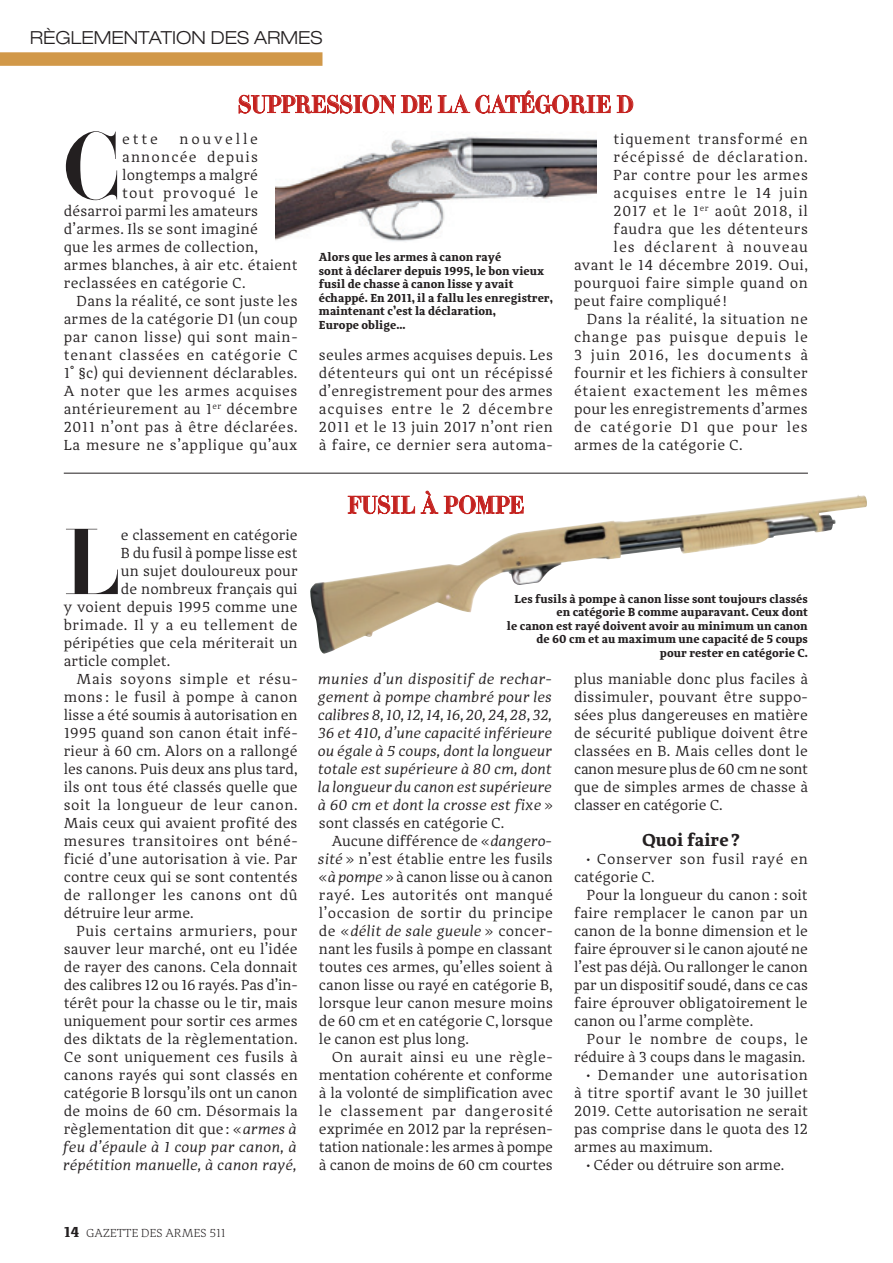
<style>
.page{position:relative;width:893px;height:1263px;background:#fff}
.page>*{position:absolute;margin:0;border:0;box-sizing:border-box;transform-origin:0 0}
.GA-Texte___Lettrine{font:87px "Domani CP";color:#231f20}
.Titre_3_colonnes{font:22.5px "Domani CP";letter-spacing:.01em;color:#c4221f}
.t1{font:300 expanded 18px "Helvetica Neue";color:#231f20}
.GA-Intertitre{font:700 18px "Adagio Serif";color:#231f20}
.GA-Texte_courant{font:15px/18px "Adagio Serif";letter-spacing:.02em;color:#231f20;text-align:justify}
.GA-Texte___Lettrine-2{font:15px "Adagio Serif";letter-spacing:.015em;color:#231f20}
.GA-Texte_courant-2{font:italic 15px/18px "Adagio Serif";color:#231f20;text-align:justify}
.GA-Texte_courant-3{font:15px/18px "Adagio Serif";color:#231f20;text-align:right}
.GA-Texte_courant-4{font:15px "Adagio Serif";letter-spacing:.045em;color:#231f20}
.GA-Texte___Lettrine-3{font:15px "Adagio Serif";letter-spacing:.035em;color:#231f20}
.GA-Texte_courant-5{font:15px "Adagio Serif";letter-spacing:.055em;color:#231f20}
.GA-Texte___Lettrine-4{font:15px "Adagio Serif";letter-spacing:-.005em;color:#231f20}
.GA-Texte_courant-6{font:15px "Adagio Serif";letter-spacing:.05em;color:#231f20}
.GA-Texte_courant-7{font:15px "Adagio Serif";letter-spacing:.04em;color:#231f20}
.GA-Texte_courant-8{font:15px "Adagio Serif";letter-spacing:.06em;color:#231f20}
.GA-Texte_courant-9{font:15px "Adagio Serif";letter-spacing:.07em;color:#231f20}
.GA-Texte___Lettrine-5{font:15px "Adagio Serif";letter-spacing:.08em;color:#231f20}
.GA-Texte___Lettrine-6{font:15px "Adagio Serif";letter-spacing:.07em;color:#231f20}
.GA-Texte___Lettrine-7{font:15px "Adagio Serif";letter-spacing:.185em;color:#231f20}
.GA-Légende{font:700 12px/13.5px "Adagio Serif";color:#231f20}
.t2{font:300 12px "Adagio Serif";letter-spacing:.01em;color:#231f20}
.s1{font-style:italic}
.s2{font-style:normal}
.s3{font-weight:700;font-size:15px}
</style>
<div class="page">
<div style="left:0;top:52px;width:322px;height:14px;background:#d19849"></div>
<svg style="left:239px;top:95px;width:192px;height:19px"></svg>
<svg style="left:438px;top:94px;width:32px;height:19px"></svg>
<svg style="left:476px;top:90px;width:134px;height:23px"></svg>
<svg style="left:617px;top:95px;width:16px;height:18px"></svg>
<svg style="left:425px;top:491px;width:6px;height:3px"></svg>
<img style="left:275px;top:136px;width:322px;height:106px">
<hr style="left:64px;top:473px;width:744px;height:1px;background:#231f20">
<img style="left:310px;top:494px;width:557px;height:160px">
<p class="t1" style="left:30px;top:27px;width:294px">RÈGLEMENTATION DES ARMES</p>
<p class="Titre_3_colonnes" style="left:238px;top:90px;width:397px">SUPPRESSION DE LA CATÉGORIE D</p>
<p class="GA-Texte___Lettrine" style="left:64px;top:112px;width:58px">C</p>
<p class="GA-Texte___Lettrine-2" style="left:122px;top:130px;width:37px">ette</p>
<p class="GA-Texte___Lettrine-7" style="left:179px;top:130px;width:80px">nouvelle</p>
<p class="GA-Texte___Lettrine-5" style="left:122px;top:148px;width:137px">annoncée depuis</p>
<p class="GA-Texte___Lettrine-2" style="left:122px;top:166px;width:137px">longtemps a malgré</p>
<p class="GA-Texte___Lettrine-6" style="left:122px;top:184px;width:137px">tout provoqué le</p>
<p class="GA-Texte___Lettrine-2" style="left:64px;top:202px;width:196px">désarroi parmi les amateurs</p>
<p class="GA-Texte___Lettrine-2" style="left:64px;top:220px;width:196px">d’armes. Ils se sont imaginé</p>
<p class="GA-Texte___Lettrine-2" style="left:64px;top:238px;width:196px">que les armes de collection,</p>
<p class="GA-Texte___Lettrine-2" style="left:64px;top:256px;width:235px">armes blanches, à air etc. étaient</p>
<p class="GA-Texte___Lettrine-2" style="left:64px;top:274px;width:183px">reclassées en catégorie C.</p>
<p class="GA-Texte_courant" style="left:64px;top:292px;width:235px;text-indent:13px">Dans la réalité, ce sont juste les armes de la catégorie D1 (un coup par canon lisse) qui sont main&shy;tenant classées en catégorie C 1° §c) qui deviennent déclarables.<br>A noter que les armes acquises antérieurement au 1<sup>er</sup> décembre 2011 n’ont pas à être déclarées.<br>La mesure ne s’applique qu’aux</p>
<p class="GA-Texte___Lettrine" style="left:64px;top:508px;width:59px">L</p>
<p class="GA-Texte___Lettrine-2" style="left:121px;top:526px;width:178px">e classement en catégorie</p>
<p class="GA-Texte___Lettrine-4" style="left:121px;top:544px;width:178px">B du fusil à pompe lisse est</p>
<p class="GA-Texte___Lettrine-2" style="left:121px;top:562px;width:178px">un sujet douloureux pour</p>
<p class="GA-Texte___Lettrine-2" style="left:121px;top:580px;width:178px">de nombreux français qui</p>
<p class="GA-Texte___Lettrine-2" style="left:64px;top:598px;width:235px">y voient depuis 1995 comme une</p>
<p class="GA-Texte___Lettrine-3" style="left:64px;top:616px;width:235px">brimade. Il y a eu tellement de</p>
<p class="GA-Texte___Lettrine-2" style="left:64px;top:634px;width:235px">péripéties que cela mériterait un</p>
<p class="GA-Texte___Lettrine-2" style="left:64px;top:652px;width:108px">article complet.</p>
<p class="GA-Texte_courant" style="left:64px;top:670px;width:235px;text-indent:13px">Mais soyons simple et résu&shy;mons : le fusil à pompe à canon lisse a été soumis à autorisation en 1995 quand son canon était infé&shy;rieur à 60 cm. Alors on a rallongé les canons. Puis deux ans plus tard, ils ont tous été classés quelle que soit la longueur de leur canon.<br>Mais ceux qui avaient profité des mesures transitoires ont béné&shy;ficié d’une autorisation à vie. Par contre ceux qui se sont contentés de rallonger les canons ont dû détruire leur arme.</p>
<p class="GA-Texte_courant" style="left:64px;top:922px;width:236px;text-indent:13px">Puis certains armuriers, pour sauver leur marché, ont eu l’idée de rayer des canons. Cela donnait des calibres 12 ou 16 rayés. Pas d’in&shy;térêt pour la chasse ou le tir, mais uniquement pour sortir ces armes des diktats de la règlementation.<br>Ce sont uniquement ces fusils à canons rayés qui sont classés en catégorie B lorsqu’ils ont un canon de moins de 60 cm. Désormais la règlementation dit que : «<span class="s1">armes à feu d’épaule à 1 coup par canon, à répétition manuelle, à canon rayé,</span></p>
<p class="GA-Légende" style="left:319px;top:250px;width:235px">Alors que les armes à canon rayé<br>sont à déclarer depuis 1995, le bon vieux fusil de chasse à canon lisse y avait échappé. En 2011, il a fallu les enregistrer, maintenant c’est la déclaration,<br>Europe oblige…</p>
<p class="GA-Texte_courant" style="left:319px;top:346px;width:235px">seules armes acquises depuis. Les détenteurs qui ont un récépissé d’enregistrement pour des armes acquises entre le 2 décembre 2011 et le 13 juin 2017 n’ont rien à faire, ce dernier sera automa-</p>
<p class="Titre_3_colonnes" style="left:348px;top:491px;width:178px">FUSIL À POMPE</p>
<p class="GA-Texte_courant-6" style="left:614px;top:130px;width:196px">tiquement transformé en</p>
<p class="GA-Texte_courant-5" style="left:614px;top:148px;width:196px">récépissé de déclaration.</p>
<p class="GA-Texte_courant-7" style="left:614px;top:166px;width:196px">Par contre pour les armes</p>
<p class="GA-Texte_courant-8" style="left:614px;top:184px;width:196px">acquises entre le 14 juin</p>
<p class="GA-Texte_courant-4" style="left:614px;top:202px;width:196px">2017 et le 1<sup>er</sup> août 2018, il</p>
<p class="GA-Texte_courant-4" style="left:614px;top:220px;width:196px">faudra que les détenteurs</p>
<p class="GA-Texte_courant-9" style="left:614px;top:238px;width:196px">les déclarent à nouveau</p>
<p class="GA-Texte_courant" style="left:574px;top:256px;width:235px">avant le 14 décembre 2019. Oui,</p>
<p class="GA-Texte_courant" style="left:574px;top:274px;width:235px">pourquoi faire simple quand on</p>
<p class="GA-Texte_courant" style="left:574px;top:292px;width:154px">peut faire compliqué !</p>
<p class="GA-Texte_courant" style="left:574px;top:310px;width:235px;text-indent:13px">Dans la réalité, la situation ne change pas puisque depuis le 3 juin 2016, les documents à fournir et les fichiers à consulter étaient exactement les mêmes pour les enregistrements d’armes de catégorie D1 que pour les armes de la catégorie C.</p>
<p class="GA-Légende" style="left:507px;top:592px;width:303px;text-align:right">Les fusils à pompe à canon lisse sont toujours classés en catégorie B comme auparavant. Ceux dont<br>le canon est rayé doivent avoir au minimum un canon de 60 cm et au maximum une capacité de 5 coups pour rester en catégorie C.</p>
<p class="GA-Texte_courant-2" style="left:319px;top:670px;width:235px">munies d’un dispositif de rechar&shy;gement à pompe chambré pour les calibres 8, 10, 12, 14, 16, 20, 24, 28, 32, 36 et 410, d’une capacité inférieure ou égale à 5 coups, dont la longueur totale est supérieure à 80 cm, dont la longueur du canon est supérieure à 60 cm et dont la crosse est fixe <span class="s2">» sont classés en catégorie C.</span></p>
<p class="GA-Texte_courant" style="left:319px;top:832px;width:235px;text-indent:13px">Aucune différence de «<span class="s1">dangero&shy;sité</span> » n’est établie entre les fusils «<span class="s1">à pompe</span>» à canon lisse ou à canon rayé. Les autorités ont manqué l’occasion de sortir du principe de « <span class="s1">délit de sale gueule</span> » concer&shy;nant les fusils à pompe en classant toutes ces armes, qu’elles soient à canon lisse ou rayé en catégorie B, lorsque leur canon mesure moins de 60 cm et en catégorie C, lorsque le canon est plus long.</p>
<p class="GA-Texte_courant" style="left:319px;top:1048px;width:235px;text-indent:13px">On aurait ainsi eu une règle&shy;mentation cohérente et conforme à la volonté de simplification avec le classement par dangerosité exprimée en 2012 par la représen&shy;tation nationale: les armes à pompe à canon de moins de 60 cm courtes</p>
<p class="GA-Texte_courant" style="left:574px;top:670px;width:235px">plus maniable donc plus faciles à dissimuler, pouvant être suppo&shy;sées plus dangereuses en matière de sécurité publique doivent être classées en B. Mais celles dont le canon mesure plus de 60 cm ne sont que de simples armes de chasse à classer en catégorie C.</p>
<p class="GA-Intertitre" style="left:642px;top:828px;width:99px">Quoi faire?</p>
<p class="GA-Texte_courant" style="left:574px;top:850px;width:235px;text-indent:13px">• Conserver son fusil rayé en catégorie C.</p>
<p class="GA-Texte_courant" style="left:574px;top:886px;width:236px;text-indent:13px">Pour la longueur du canon : soit faire remplacer le canon par un canon de la bonne dimension et le faire éprouver si le canon ajouté ne l’est pas déjà. Ou rallonger le canon par un dispositif soudé, dans ce cas faire éprouver obligatoirement le canon ou l’arme complète.</p>
<p class="GA-Texte_courant-3" style="left:574px;top:1030px;width:235px">Pour le nombre de coups, le réduire à 3 coups dans le magasin.</p>
<p class="GA-Texte_courant" style="left:574px;top:1066px;width:235px;text-indent:13px">• Demander une autorisation à titre sportif avant le 30 juillet 2019. Cette autorisation ne serait pas comprise dans le quota des 12 armes au maximum.</p>
<p class="GA-Texte_courant-3" style="left:587px;top:1156px;width:199px">• Céder ou détruire son arme.</p>
<p class="t2" style="left:64px;top:1226px;width:163px"><span class="s3">14</span> GAZETTE DES ARMES 511</p>
</div>
